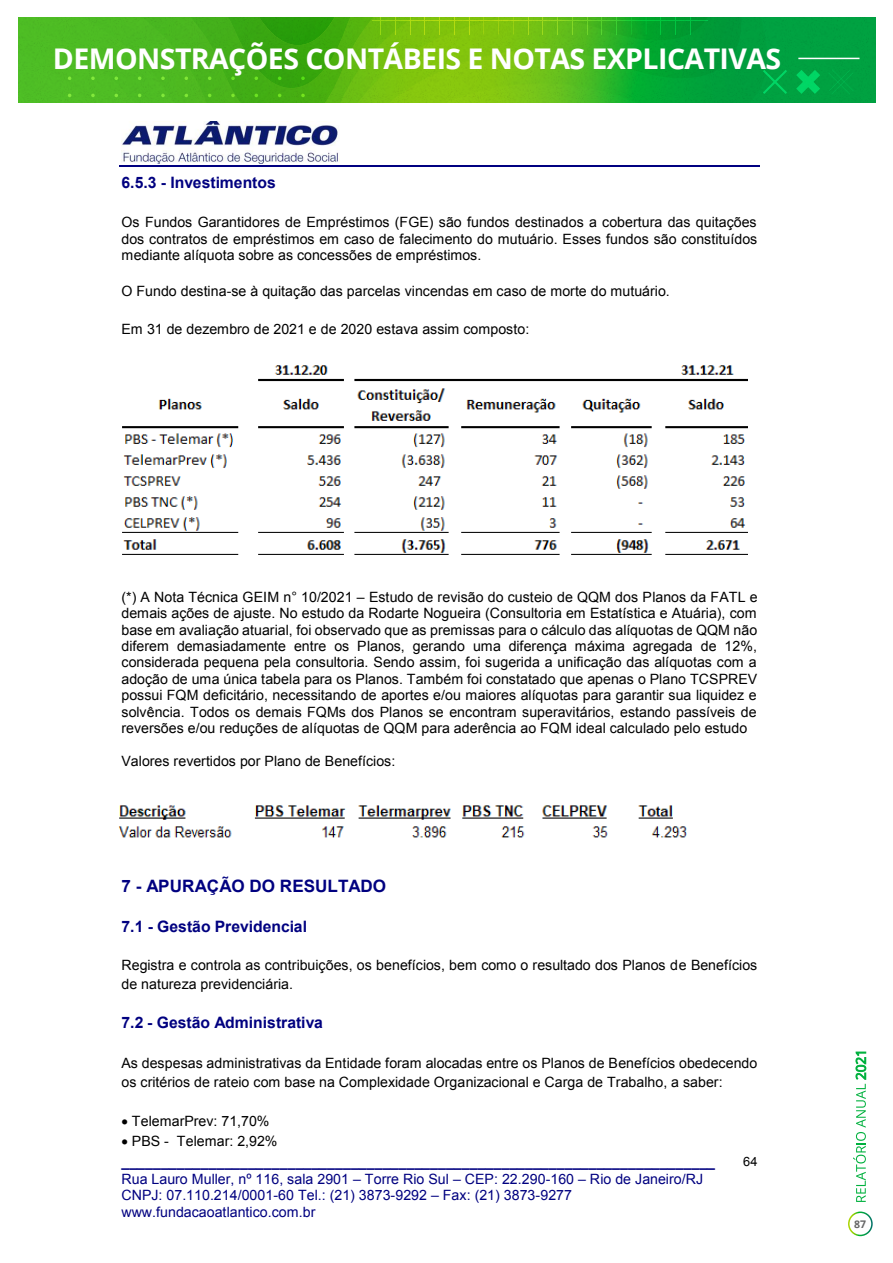
<style>
.page{position:relative;width:893px;height:1263px;background:#fff}
.page>*{position:absolute;margin:0;border:0;box-sizing:border-box;transform-origin:0 0}
.t1{font:700 28.5px "Open Sans";letter-spacing:-.02em;color:#fff}
.t2{font:700 17.1px "Arial";color:#000080}
.t3{font:700 15.75px "Arial";color:#000080}
.t4{font:14.25px/16.4px "Arial";color:#000;text-align:justify}
.t5{font:14.25px/16.4px "Arial";color:#000080}
.t6{font:12.75px "Arial";color:#000}
.t7{font:700 10.5px "Open Sans";color:#666}
.s1{font-style:inherit}
.s2{font-weight:700}
</style>
<div class="page">
<svg style="left:848px;top:1211px;width:25px;height:25px"></svg>
<svg style="left:853px;top:1051px;width:14px;height:151px"></svg>
<img style="left:18px;top:18px;width:858px;height:85px">
<svg style="left:91px;top:94px;width:4px;height:3px"></svg>
<svg style="left:161px;top:94px;width:4px;height:3px"></svg>
<svg style="left:231px;top:94px;width:4px;height:3px"></svg>
<svg style="left:301px;top:94px;width:4px;height:3px"></svg>
<svg style="left:91px;top:77px;width:4px;height:3px"></svg>
<svg style="left:161px;top:77px;width:4px;height:3px"></svg>
<svg style="left:231px;top:77px;width:4px;height:3px"></svg>
<svg style="left:301px;top:77px;width:4px;height:3px"></svg>
<svg style="left:763px;top:70px;width:24px;height:24px"></svg>
<svg style="left:828px;top:69px;width:25px;height:25px"></svg>
<svg style="left:796px;top:70px;width:24px;height:24px"></svg>
<hr style="left:372px;top:21px;width:335px;height:1px;background:#fff">
<svg style="left:690px;top:18px;width:1px;height:16px"></svg>
<svg style="left:675px;top:18px;width:1px;height:16px"></svg>
<svg style="left:18px;top:18px;width:650px;height:45px;background:#51b618"></svg>
<hr style="left:798px;top:58px;width:61px;height:1px;background:#fff">
<hr style="left:119px;top:165px;width:641px;height:2px;background:#000080">
<img style="left:122px;top:121px;width:217px;height:43px">
<img style="left:122px;top:365px;width:625px;height:190px">
<img style="left:118px;top:805px;width:569px;height:33px">
<h1 class="t1" style="left:53px;top:38px;width:730px">DEMONSTRAÇÕES CONTÁBEIS E NOTAS EXPLICATIVAS</h1>
<p class="t3" style="left:122px;top:172px;width:156px">6.5.3 - Investimentos</p>
<p class="t4" style="left:122px;top:214px;width:637px">Os Fundos Garantidores de Empréstimos (FGE) são fundos destinados a cobertura das quitações dos contratos de empréstimos em caso de falecimento do mutuário. Esses fundos são constituídos mediante alíquota sobre as concessões de empréstimos.</p>
<p class="t4" style="left:122px;top:283px;width:550px">O Fundo destina-se à quitação das parcelas vincendas em caso de morte do mutuário.</p>
<p class="t4" style="left:122px;top:321px;width:409px">Em 31 de dezembro de 2021 e de 2020 estava assim composto:</p>
<p class="t4" style="left:122px;top:589px;width:637px">(*) A Nota Técnica GEIM n° 10/2021 <span class="s1">–</span> Estudo de revisão do custeio de QQM dos Planos da FATL e demais ações de ajuste. No estudo da Rodarte Nogueira (Consultoria em Estatística e Atuária), com base em avaliação atuarial, foi observado que as premissas para o cálculo das alíquotas de QQM não diferem demasiadamente entre os Planos, gerando uma diferença máxima agregada de 12%, considerada pequena pela consultoria. Sendo assim, foi sugerida a unificação das alíquotas com a adoção de uma única tabela para os Planos. Também foi constatado que apenas o Plano TCSPREV possui FQM deficitário, necessitando de aportes e/ou maiores alíquotas para garantir sua liquidez e solvência. Todos os demais FQMs dos Planos se encontram superavitários, estando passíveis de reversões e/ou reduções de alíquotas de QQM para aderência ao FQM ideal calculado pelo estudo</p>
<p class="t4" style="left:122px;top:753px;width:275px">Valores revertidos por Plano de Benefícios:</p>
<p class="t2" style="left:122px;top:875px;width:266px">7 - APURAÇÃO DO RESULTADO</p>
<p class="t3" style="left:122px;top:916px;width:187px">7.1 - Gestão Previdencial</p>
<p class="t4" style="left:122px;top:956px;width:637px;line-height:18.9px">Registra e controla as contribuições, os benefícios, bem como o resultado dos Planos de Benefícios de natureza previdenciária.</p>
<p class="t3" style="left:122px;top:1012px;width:203px">7.2 - Gestão Administrativa</p>
<p class="t4" style="left:122px;top:1054px;width:637px;line-height:18.9px">As despesas administrativas da Entidade foram alocadas entre os Planos de Benefícios obedecendo os critérios de rateio com base na Complexidade Organizacional e Carga de Trabalho, a saber:</p>
<p class="t4" style="left:122px;top:1113px;width:149px">• TelemarPrev: 71,70%</p>
<p class="t4" style="left:122px;top:1133px;width:157px">• PBS - Telemar: 2,92%</p>
<p class="t5" style="left:121px;top:1154px;width:595px"><span class="s2">___________________________________________________________________________ </span>Rua Lauro Muller, nº 116, sala 2901 <span class="s1">–</span> Torre Rio Sul <span class="s1">–</span> CEP: 22.290-160 <span class="s1">–</span> Rio de Janeiro/RJ CNPJ: 07.110.214/0001-60 Tel.: (21) 3873-9292 <span class="s1">–</span> Fax: (21) 3873-9277 www.fundacaoatlantico.com.br</p>
<p class="t6" style="left:743px;top:1153px;width:16px">64</p>
<p class="t7" style="left:854px;top:1217px;width:13px">87</p>
</div>
